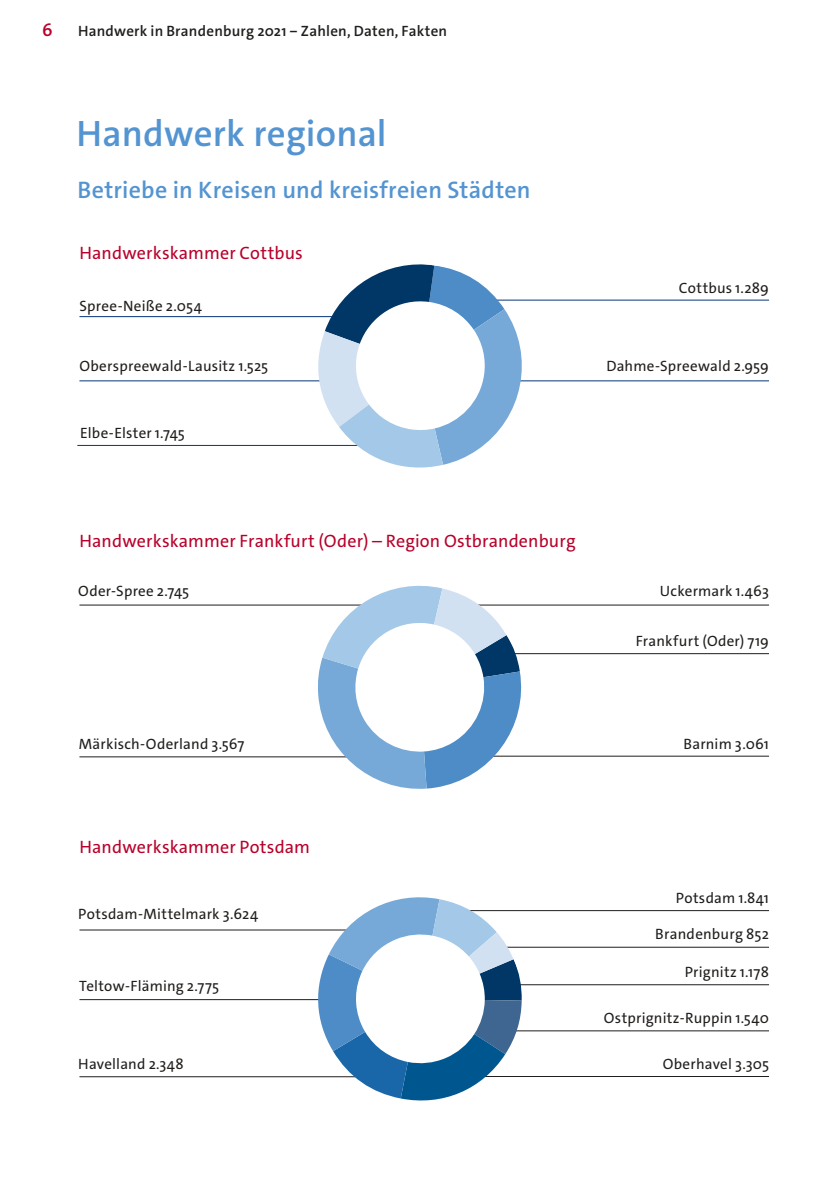
<style>
.page{position:relative;width:840px;height:1191px;background:#fff}
.page>*{position:absolute;margin:0;border:0;box-sizing:border-box;transform-origin:0 0}
.A5_Überschrift_20pt{font:600 37px "The Sans C4 s";letter-spacing:.005em;color:#5394d1}
.A5_Überschrift_12pt{font:600 24px "The Sans C4 s";letter-spacing:.01em;color:#5394d1}
.A5_Überschrift_9pt{font:18px "The Sans C4 s";letter-spacing:.01em;color:#b8002a}
.t1{font:600 18px "The Sans C4 s";color:#b8002a}
.A5_Fließtext_Blocksa{font:15px "The Sans C4 s";letter-spacing:.015em;color:#201e1c}
.t2{font:600 15px "The Sans C4 s";letter-spacing:.02em;color:#201e1c}
</style>
<div class="page">
<hr style="left:79px;top:756px;width:278px;height:1px;background:#201e1c">
<hr style="left:496px;top:947px;width:272px;height:1px;background:#201e1c">
<hr style="left:507px;top:984px;width:261px;height:1px;background:#201e1c">
<hr style="left:507px;top:1030px;width:261px;height:1px;background:#201e1c">
<hr style="left:479px;top:1076px;width:289px;height:1px;background:#201e1c">
<hr style="left:465px;top:910px;width:303px;height:1px;background:#201e1c">
<hr style="left:79px;top:929px;width:272px;height:1px;background:#201e1c">
<hr style="left:79px;top:999px;width:244px;height:1px;background:#201e1c">
<hr style="left:79px;top:1076px;width:280px;height:1px;background:#201e1c">
<hr style="left:483px;top:300px;width:285px;height:1px;background:#063677">
<hr style="left:79px;top:316px;width:261px;height:1px;background:#063677">
<hr style="left:79px;top:380px;width:244px;height:1px;background:#063677">
<hr style="left:507px;top:380px;width:261px;height:1px;background:#063677">
<hr style="left:77px;top:445px;width:294px;height:1px;background:#063677">
<hr style="left:79px;top:604px;width:292px;height:1px;background:#201e1c">
<hr style="left:462px;top:604px;width:306px;height:1px;background:#201e1c">
<hr style="left:504px;top:653px;width:264px;height:1px;background:#201e1c">
<hr style="left:476px;top:756px;width:292px;height:1px;background:#201e1c">
<svg style="left:312px;top:264px;width:219px;height:204px"></svg>
<svg style="left:317px;top:585px;width:211px;height:204px"></svg>
<svg style="left:313px;top:897px;width:208px;height:204px"></svg>
<p class="t1" style="left:42px;top:19px;width:12px">6</p>
<p class="t2" style="left:78px;top:21px;width:370px">Handwerk in Brandenburg 2021 ‒ Zahlen, Daten, Fakten</p>
<p class="A5_Überschrift_20pt" style="left:77px;top:110px;width:311px">Handwerk regional</p>
<p class="A5_Überschrift_12pt" style="left:77px;top:174px;width:454px">Betriebe in Kreisen und kreisfreien Städten</p>
<p class="A5_Überschrift_9pt" style="left:79px;top:242px;width:225px">Handwerkskammer Cottbus</p>
<p class="A5_Fließtext_Blocksa" style="left:79px;top:296px;width:124px">Spree-Neiße 2.054</p>
<p class="A5_Fließtext_Blocksa" style="left:678px;top:278px;width:92px">Cottbus 1.289</p>
<p class="A5_Fließtext_Blocksa" style="left:79px;top:356px;width:190px">Oberspreewald-Lausitz 1.525</p>
<p class="A5_Fließtext_Blocksa" style="left:606px;top:356px;width:164px">Dahme-Spreewald 2.959</p>
<p class="A5_Fließtext_Blocksa" style="left:80px;top:423px;width:106px">Elbe-Elster 1.745</p>
<p class="A5_Überschrift_9pt" style="left:79px;top:529px;width:497px">Handwerkskammer Frankfurt (Oder) – Region Ostbrandenburg</p>
<p class="A5_Fließtext_Blocksa" style="left:78px;top:582px;width:112px">Oder-Spree 2.745</p>
<p class="A5_Fließtext_Blocksa" style="left:659px;top:582px;width:110px">Uckermark 1.463</p>
<p class="A5_Fließtext_Blocksa" style="left:635px;top:631px;width:135px">Frankfurt (Oder) 719</p>
<p class="A5_Fließtext_Blocksa" style="left:79px;top:734px;width:167px">Märkisch-Oderland 3.567</p>
<p class="A5_Überschrift_9pt" style="left:79px;top:835px;width:232px">Handwerkskammer Potsdam</p>
<p class="A5_Fließtext_Blocksa" style="left:78px;top:904px;width:181px">Potsdam-Mittelmark 3.624</p>
<p class="A5_Fließtext_Blocksa" style="left:79px;top:976px;width:141px">Teltow-Fläming 2.775</p>
<p class="A5_Fließtext_Blocksa" style="left:683px;top:734px;width:87px">Barnim 3.061</p>
<p class="A5_Fließtext_Blocksa" style="left:675px;top:887px;width:95px">Potsdam 1.841</p>
<p class="A5_Fließtext_Blocksa" style="left:655px;top:924px;width:115px">Brandenburg 852</p>
<p class="A5_Fließtext_Blocksa" style="left:684px;top:962px;width:86px">Prignitz 1.178</p>
<p class="A5_Fließtext_Blocksa" style="left:603px;top:1008px;width:166px">Ostprignitz-Ruppin 1.540</p>
<p class="A5_Fließtext_Blocksa" style="left:78px;top:1054px;width:107px">Havelland 2.348</p>
<p class="A5_Fließtext_Blocksa" style="left:662px;top:1054px;width:108px">Oberhavel 3.305</p>
</div>
